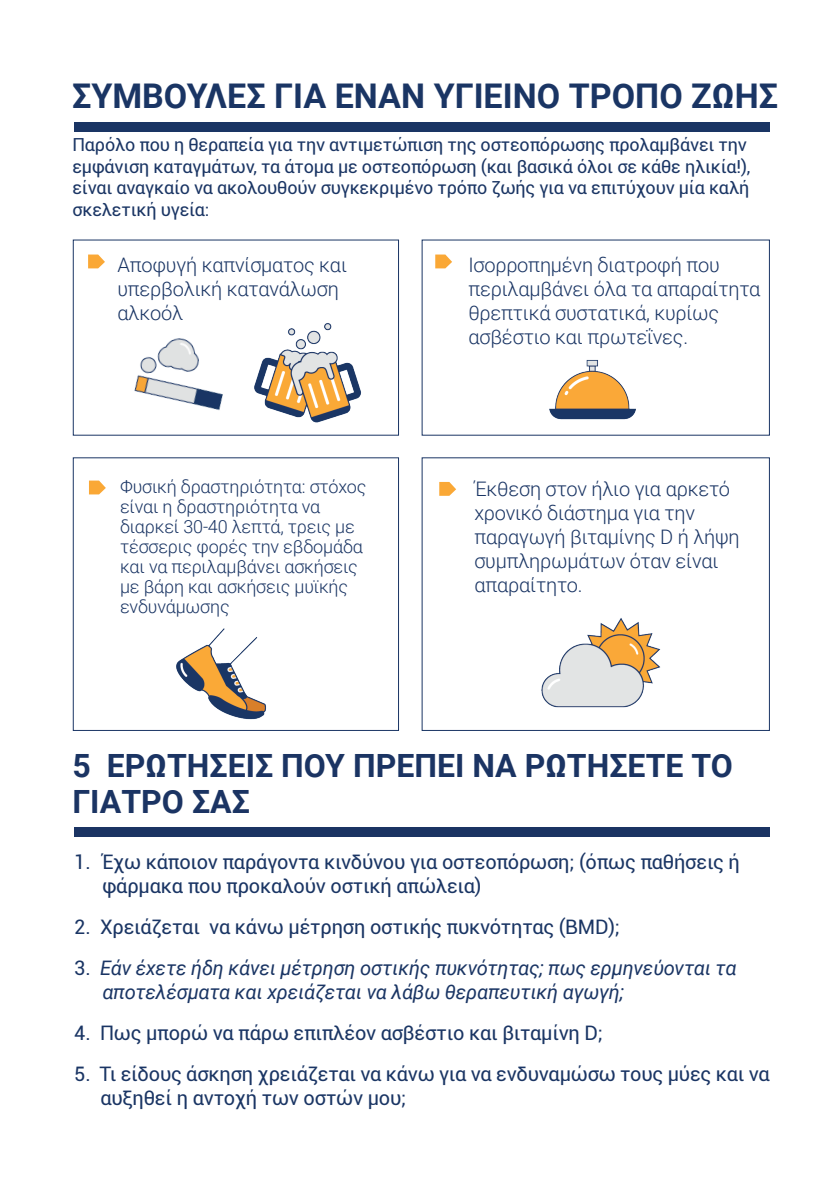
<style>
.page{position:relative;width:840px;height:1191px;background:#fff}
.page>*{position:absolute;margin:0;border:0;box-sizing:border-box;transform-origin:0 0}
.t1{font:700 34px "Roboto";color:#1a3564}
.t2{font:700 32px/36px "Roboto";color:#1b3463}
.t3{font:20px/24px "Roboto";letter-spacing:-.01em;color:#1a3564}
.t4{font:300 20px/24px "Roboto";letter-spacing:-.01em;color:#1a3564}
.t5{font:italic 20px/24px "Roboto";letter-spacing:-.01em;color:#1a3564}
.t6{font:18px/21.6px "Roboto";letter-spacing:-.01em;color:#1a3564}
.t7{font:300 18px/20px "Roboto";letter-spacing:-.01em;color:#1a3564}
.s1{font-style:normal}
</style>
<div class="page">
<div style="left:74px;top:122px;width:694px;height:10px;background:#1a3564"></div>
<svg style="left:88px;top:254px;width:17px;height:14px"></svg>
<svg style="left:89px;top:480px;width:17px;height:14px"></svg>
<svg style="left:439px;top:482px;width:17px;height:14px"></svg>
<svg style="left:435px;top:254px;width:17px;height:14px"></svg>
<img style="left:134px;top:338px;width:89px;height:73px">
<img style="left:541px;top:618px;width:119px;height:90px">
<img style="left:549px;top:360px;width:87px;height:60px">
<img style="left:176px;top:628px;width:90px;height:92px">
<div style="left:73px;top:239px;width:326px;height:197px;border:1px solid #1a3564"></div>
<div style="left:73px;top:457px;width:326px;height:274px;border:1px solid #1a3564"></div>
<img style="left:254px;top:323px;width:107px;height:100px">
<div style="left:74px;top:827px;width:695px;height:9px;background:#1b3463"></div>
<h1 class="t1" style="left:72px;top:72px;width:707px">ΣΥΜΒΟΥΛΕΣ ΓΙΑ ΕΝΑΝ ΥΓΙΕΙΝΟ ΤΡΟΠΟ ΖΩΗΣ</h1>
<p class="t6" style="left:72px;top:133px;width:679px">Παρόλο που η θεραπεία για την αντιμετώπιση της οστεοπόρωσης προλαμβάνει την εμφάνιση καταγμάτων, τα άτομα με οστεοπόρωση (και βασικά όλοι σε κάθε ηλικία!), είναι αναγκαίο να ακολουθούν συγκεκριμένο τρόπο ζωής για να επιτύχουν μία καλή σκελετική υγεία:</p>
<p class="t4" style="left:117px;top:252px;width:231px">Αποφυγή καπνίσματος και υπερβολική κατανάλωση αλκοόλ</p>
<p class="t4" style="left:468px;top:252px;width:293px">Ισορροπημένη διατροφή που περιλαμβάνει όλα τα απαραίτητα θρεπτικά συστατικά, κυρίως ασβέστιο και πρωτεΐνες.</p>
<p class="t7" style="left:120px;top:476px;width:248px">Φυσική δραστηριότητα: στόχος είναι η δραστηριότητα να διαρκεί 30-40 λεπτά, τρεις με τέσσερις φορές την εβδομάδα και να περιλαμβάνει ασκήσεις με βάρη και ασκήσεις μυϊκής ενδυνάμωσης</p>
<p class="t4" style="left:474px;top:476px;width:267px">Έκθεση στον ήλιο για αρκετό χρονικό διάστημα για την παραγωγή βιταμίνης D ή λήψη συμπληρωμάτων όταν είναι απαραίτητο.</p>
<h2 class="t2" style="left:72px;top:746px;width:661px">5 ΕΡΩΤΗΣΕΙΣ ΠΟΥ ΠΡΕΠΕΙ ΝΑ ΡΩΤΗΣΕΤΕ ΤΟ<br>ΓΙΑΤΡΟ ΣΑΣ</h2>
<p class="t3" style="left:102px;top:849px;width:638px;text-indent:-28px">1. Έχω κάποιον παράγοντα κινδύνου για οστεοπόρωση; (όπως παθήσεις ή φάρμακα που προκαλούν οστική απώλεια)</p>
<p class="t3" style="left:74px;top:914px;width:547px">2. Χρειάζεται να κάνω μέτρηση οστικής πυκνότητας (BMD);</p>
<p class="t5" style="left:102px;top:955px;width:635px;text-indent:-28px"><span class="s1">3.</span> Εάν έχετε ήδη κάνει μέτρηση οστικής πυκνότητας; πως ερμηνεύονται τα αποτελέσματα και χρειάζεται να λάβω θεραπευτική αγωγή;</p>
<p class="t3" style="left:74px;top:1020px;width:530px">4. Πως μπορώ να πάρω επιπλέον ασβέστιο και βιταμίνη D;</p>
<p class="t3" style="left:100px;top:1061px;width:670px;text-indent:-26px">5. Tι είδους άσκηση χρειάζεται να κάνω για να ενδυναμώσω τους μύες και να αυξηθεί η αντοχή των οστών μου;</p>
</div>
